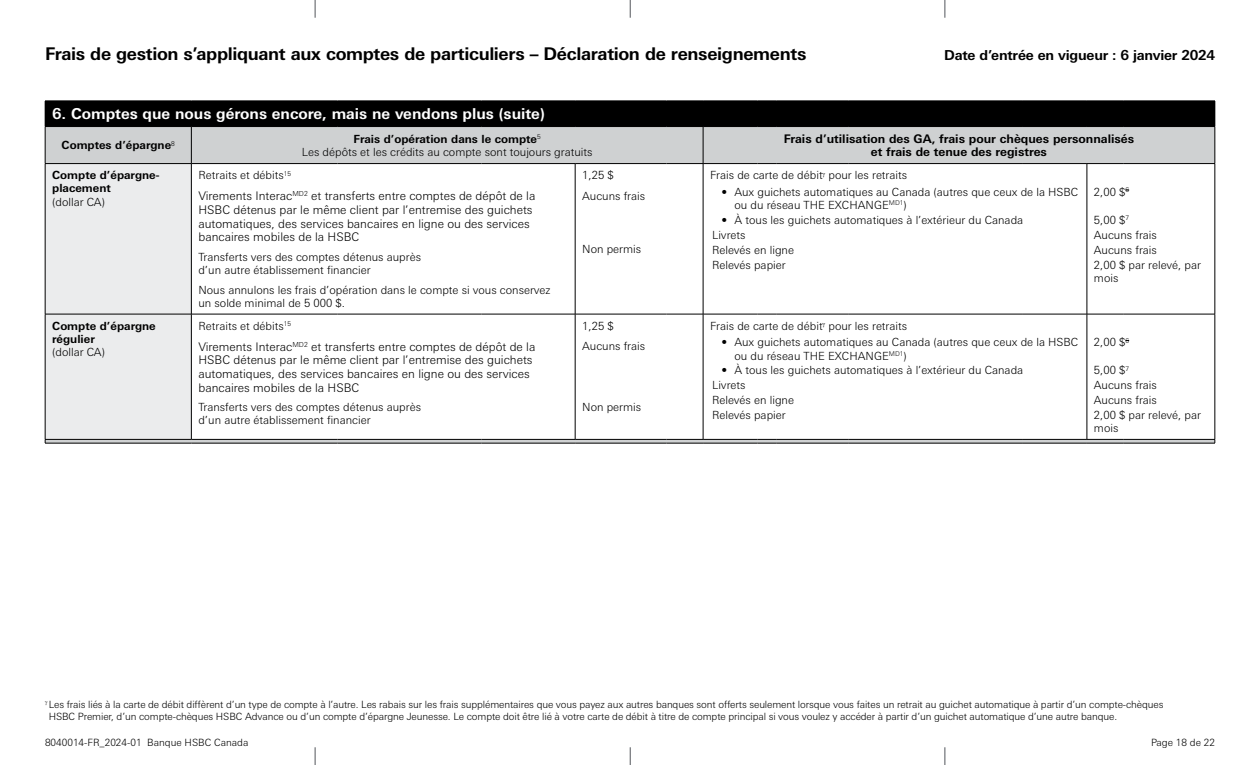
<style>
.page{position:relative;width:1260px;height:765px;background:#fff}
.page>*{position:absolute;margin:0;border:0;box-sizing:border-box;transform-origin:0 0}
.t1{font:700 17.5px "Univers Nextfor HSBC";letter-spacing:-.02em;color:#000}
.t2{font:700 15px "Univers Nextfor HSBC";color:#fff}
.t3{font:700 13.75px "Univers Nextfor HSBC";letter-spacing:-.015em;color:#000}
.t4{font:300 11.88px/13.8px "Univers Nextfor HSBC";color:#000}
.t5{font:700 11.88px/13.8px "Univers Nextfor HSBC";color:#000;text-align:center}
.t6{font:300 11.25px/14.9px "Univers Nextfor HSBC";color:#000}
.t7{font:700 11.25px/13.1px "Univers Nextfor HSBC";color:#000}
.t8{font:300 10px/12.5px "Univers Nextfor HSBC";letter-spacing:-.01em;color:#000}
.s1{font-weight:700}
</style>
<div class="page">
<svg style="left:315px;top:0;width:1px;height:18px"></svg>
<svg style="left:315px;top:747px;width:1px;height:18px"></svg>
<svg style="left:630px;top:0;width:1px;height:18px"></svg>
<svg style="left:630px;top:747px;width:1px;height:18px"></svg>
<svg style="left:945px;top:0;width:1px;height:18px"></svg>
<svg style="left:945px;top:747px;width:1px;height:18px"></svg>
<div style="left:45px;top:101px;width:1170px;height:26px;background:#000"></div>
<svg style="left:46px;top:127px;width:1169px;height:316px"></svg>
<div style="left:46px;top:164px;width:145px;height:275px;background:#ebeced"></div>
<hr style="left:45px;top:164px;width:1px;height:150px;background:#000">
<hr style="left:191px;top:164px;width:1px;height:150px;background:#000">
<hr style="left:45px;top:314px;width:1px;height:125px;background:#000">
<hr style="left:191px;top:314px;width:1px;height:125px;background:#000">
<svg style="left:1215px;top:101px;width:1px;height:25px"></svg>
<hr style="left:45px;top:127px;width:1px;height:36px;background:#000">
<hr style="left:1215px;top:127px;width:1px;height:36px;background:#000">
<hr style="left:1215px;top:164px;width:1px;height:150px;background:#000">
<hr style="left:1215px;top:314px;width:1px;height:125px;background:#000">
<hr style="left:703px;top:127px;width:1px;height:36px;background:#000">
<hr style="left:45px;top:163px;width:146px;height:1px;background:#000">
<hr style="left:191px;top:127px;width:1px;height:36px;background:#000">
<hr style="left:191px;top:163px;width:147px;height:1px;background:#000">
<hr style="left:338px;top:163px;width:144px;height:1px;background:#000">
<hr style="left:482px;top:163px;width:93px;height:1px;background:#000">
<hr style="left:575px;top:163px;width:92px;height:1px;background:#000">
<hr style="left:667px;top:163px;width:36px;height:1px;background:#000">
<hr style="left:703px;top:163px;width:54px;height:1px;background:#000">
<svg style="left:757px;top:163px;width:19px;height:1px"></svg>
<hr style="left:776px;top:163px;width:72px;height:1px;background:#000">
<hr style="left:848px;top:163px;width:175px;height:1px;background:#000">
<hr style="left:1023px;top:163px;width:64px;height:1px;background:#000">
<hr style="left:1087px;top:163px;width:36px;height:1px;background:#000">
<hr style="left:1123px;top:163px;width:92px;height:1px;background:#000">
<hr style="left:45px;top:439px;width:146px;height:1px;background:#000">
<hr style="left:191px;top:439px;width:147px;height:1px;background:#000">
<hr style="left:338px;top:439px;width:144px;height:1px;background:#000">
<hr style="left:482px;top:439px;width:93px;height:1px;background:#000">
<hr style="left:575px;top:439px;width:92px;height:1px;background:#000">
<hr style="left:667px;top:439px;width:36px;height:1px;background:#000">
<hr style="left:703px;top:439px;width:54px;height:1px;background:#000">
<hr style="left:776px;top:439px;width:72px;height:1px;background:#000">
<hr style="left:848px;top:439px;width:175px;height:1px;background:#000">
<hr style="left:1023px;top:439px;width:64px;height:1px;background:#000">
<hr style="left:1087px;top:439px;width:36px;height:1px;background:#000">
<hr style="left:1123px;top:439px;width:92px;height:1px;background:#000">
<hr style="left:575px;top:164px;width:1px;height:150px;background:#000">
<hr style="left:703px;top:164px;width:1px;height:150px;background:#000">
<hr style="left:1087px;top:164px;width:1px;height:150px;background:#000">
<hr style="left:575px;top:314px;width:1px;height:125px;background:#000">
<hr style="left:703px;top:314px;width:1px;height:125px;background:#000">
<hr style="left:1087px;top:314px;width:1px;height:125px;background:#000">
<hr style="left:45px;top:314px;width:146px;height:1px;background:#000">
<hr style="left:191px;top:314px;width:147px;height:1px;background:#000">
<hr style="left:338px;top:314px;width:144px;height:1px;background:#000">
<hr style="left:482px;top:314px;width:93px;height:1px;background:#000">
<hr style="left:575px;top:314px;width:92px;height:1px;background:#000">
<hr style="left:667px;top:314px;width:36px;height:1px;background:#000">
<hr style="left:703px;top:314px;width:54px;height:1px;background:#000">
<svg style="left:757px;top:314px;width:19px;height:1px"></svg>
<hr style="left:776px;top:314px;width:72px;height:1px;background:#000">
<hr style="left:848px;top:314px;width:175px;height:1px;background:#000">
<hr style="left:1023px;top:314px;width:64px;height:1px;background:#000">
<hr style="left:1087px;top:314px;width:36px;height:1px;background:#000">
<hr style="left:1123px;top:314px;width:92px;height:1px;background:#000">
<hr style="left:45px;top:443px;width:146px;height:1px;background:#000">
<hr style="left:191px;top:443px;width:147px;height:1px;background:#000">
<hr style="left:338px;top:443px;width:144px;height:1px;background:#000">
<hr style="left:482px;top:443px;width:93px;height:1px;background:#000">
<hr style="left:575px;top:443px;width:92px;height:1px;background:#000">
<hr style="left:667px;top:443px;width:36px;height:1px;background:#000">
<hr style="left:703px;top:443px;width:54px;height:1px;background:#000">
<svg style="left:757px;top:439px;width:19px;height:5px"></svg>
<hr style="left:776px;top:443px;width:72px;height:1px;background:#000">
<hr style="left:848px;top:443px;width:175px;height:1px;background:#000">
<hr style="left:1023px;top:443px;width:64px;height:1px;background:#000">
<hr style="left:1087px;top:443px;width:36px;height:1px;background:#000">
<hr style="left:1123px;top:443px;width:92px;height:1px;background:#000">
<h1 class="t1" style="left:45px;top:42px;width:763px">Frais de gestion s’appliquant aux comptes de particuliers – Déclaration de renseignements</h1>
<p class="t3" style="left:944px;top:46px;width:272px">Date d’entrée en vigueur : 6 janvier 2024</p>
<h2 class="t2" style="left:52px;top:103px;width:494px">6. Comptes que nous gérons encore, mais ne vendons plus (suite)</h2>
<p class="t7" style="left:62px;top:138px;width:115px">Comptes d’épargne<sup>8</sup></p>
<p class="t6" style="left:302px;top:131px;width:292px;line-height:13.1px;text-align:center"><span class="s1">Frais d’opération dans le compte</span><sup>5<br></sup>Les dépôts et les crédits au compte sont toujours gratuits</p>
<p class="t5" style="left:784px;top:131px;width:352px">Frais d’utilisation des GA, frais pour chèques personnalisés et frais de tenue des registres</p>
<p class="t7" style="left:52px;top:168px;width:109px">Compte d’épargne&shy;placement</p>
<p class="t6" style="left:52px;top:193px;width:54px">(dollar CA)</p>
<p class="t6" style="left:582px;top:164px;width:64px;line-height:20.2px">1,25 $<br>Aucuns frais</p>
<p class="t6" style="left:198px;top:167px;width:94px">Retraits et débits<sup>15</sup></p>
<p class="t4" style="left:198px;top:188px;width:338px">Virements Interac<sup>MD2</sup> et transferts entre comptes de dépôt de la HSBC détenus par le même client par l’entremise des guichets automatiques, des services bancaires en ligne ou des services bancaires mobiles de la HSBC</p>
<p class="t6" style="left:198px;top:249px;width:224px;line-height:13.1px">Transferts vers des comptes détenus auprès d’un autre établissement financier</p>
<p class="t6" style="left:198px;top:283px;width:354px;line-height:13.1px">Nous annulons les frais d’opération dans le compte si vous conservez un solde minimal de 5 000 $.</p>
<p class="t6" style="left:710px;top:167px;width:199px">Frais de carte de débit pour les retraits</p>
<p class="t6" style="left:735px;top:185px;width:345px;line-height:13.1px;text-indent:-13px">• Aux guichets automatiques au Canada (autres que ceux de la HSBC ou du réseau THE EXCHANGE<sup>MD1</sup>)</p>
<p class="t6" style="left:712px;top:212px;width:313px;text-indent:9px">• À tous les guichets automatiques à l’extérieur du Canada<br>Livrets<br>Relevés en ligne<br>Relevés papier</p>
<p class="t6" style="left:1094px;top:184px;width:37px">2,00 $<sup>6</sup></p>
<p class="t6" style="left:1094px;top:212px;width:108px">5,00 $<sup>7<br></sup>Aucuns frais<br>Aucuns frais<br>2,00 $ par relevé, par</p>
<p class="t6" style="left:1094px;top:270px;width:26px">mois</p>
<p class="t6" style="left:582px;top:241px;width:60px">Non permis</p>
<p class="t7" style="left:52px;top:319px;width:105px">Compte d’épargne régulier</p>
<p class="t6" style="left:52px;top:344px;width:54px">(dollar CA)</p>
<p class="t6" style="left:198px;top:318px;width:94px">Retraits et débits<sup>15</sup></p>
<p class="t4" style="left:198px;top:339px;width:338px">Virements Interac<sup>MD2</sup> et transferts entre comptes de dépôt de la HSBC détenus par le même client par l’entremise des guichets automatiques, des services bancaires en ligne ou des services bancaires mobiles de la HSBC</p>
<p class="t6" style="left:198px;top:400px;width:224px;line-height:13.1px">Transferts vers des comptes détenus auprès d’un autre établissement financier</p>
<p class="t6" style="left:582px;top:315px;width:64px;line-height:20.2px">1,25 $<br>Aucuns frais</p>
<p class="t6" style="left:582px;top:398px;width:60px">Non permis</p>
<p class="t6" style="left:710px;top:318px;width:199px">Frais de carte de débit pour les retraits</p>
<p class="t6" style="left:735px;top:335px;width:345px;line-height:13.1px;text-indent:-13px">• Aux guichets automatiques au Canada (autres que ceux de la HSBC ou du réseau THE EXCHANGE<sup>MD1</sup>)</p>
<p class="t6" style="left:712px;top:362px;width:313px;text-indent:9px">• À tous les guichets automatiques à l’extérieur du Canada<br>Livrets<br>Relevés en ligne<br>Relevés papier</p>
<p class="t6" style="left:1094px;top:334px;width:37px">2,00 $<sup>6</sup></p>
<p class="t6" style="left:1094px;top:362px;width:108px">5,00 $<sup>7<br></sup>Aucuns frais<br>Aucuns frais<br>2,00 $ par relevé, par</p>
<p class="t6" style="left:1094px;top:420px;width:26px">mois</p>
<p class="t8" style="left:49px;top:697px;width:1116px">Les frais liés à la carte de débit diffèrent d’un type de compte à l’autre. Les rabais sur les frais supplémentaires que vous payez aux autres banques sont offerts seulement lorsque vous faites un retrait au guichet automatique à partir d’un compte-chèques<br>HSBC Premier, d’un compte-chèques HSBC Advance ou d’un compte d’épargne Jeunesse. Le compte doit être lié à votre carte de débit à titre de compte principal si vous voulez y accéder à partir d’un guichet automatique d’une autre banque.</p>
<p class="t8" style="left:45px;top:736px;width:205px">8040014-FR_2024-01 Banque HSBC Canada</p>
<p class="t8" style="left:1151px;top:736px;width:65px">Page 18 de 22</p>
</div>
